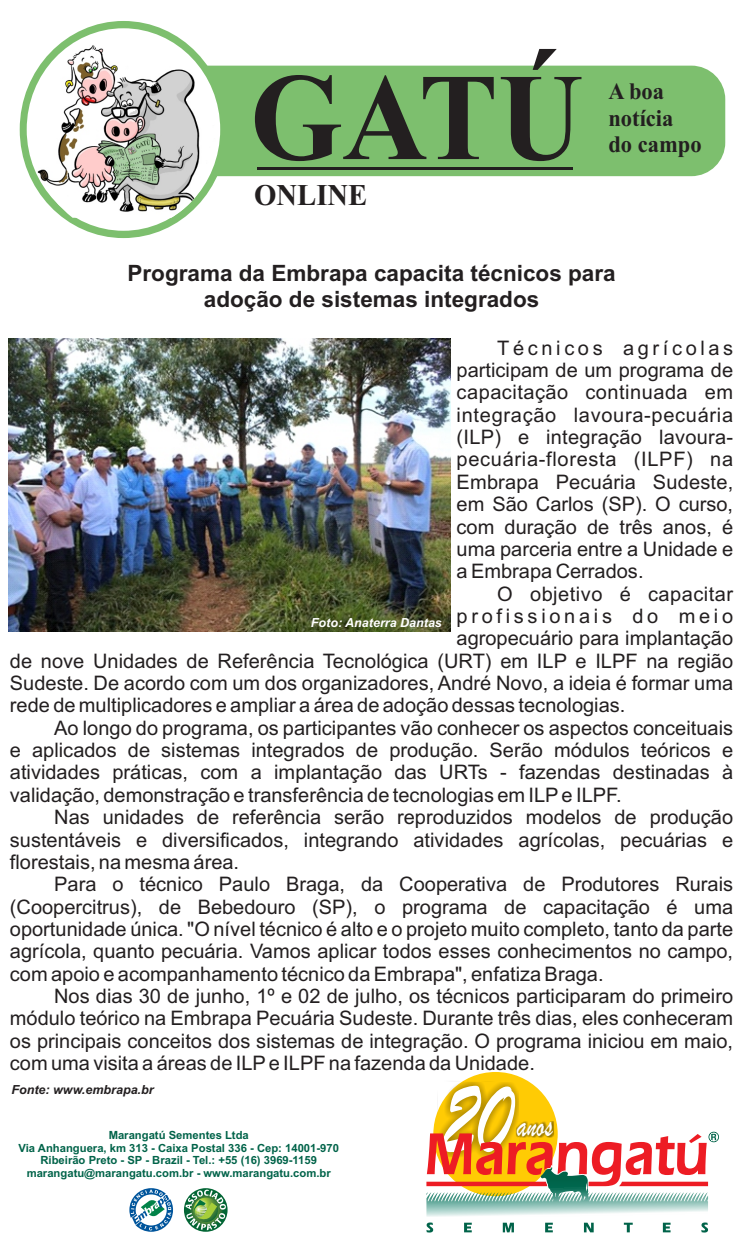
<style>
.page{position:relative;width:745px;height:1241px;background:#fff}
.page>*{position:absolute;margin:0;border:0;box-sizing:border-box;transform-origin:0 0}
.t1{font:700 123.88px "Times New Roman";color:#231f20;scale:.95 1}
.t2{font:107.75px "Brush Script";color:#fff;scale:.74 1}
.t3{font:35px "Brush Script";color:#fff;scale:.74 1}
.t4{font:700 30.12px "Times New Roman";color:#231f20;scale:.95 1}
.t5{font:700 23.62px/26.1px "Times New Roman";color:#231f20;scale:.95 1}
.t6{font:700 22.5px/25.1px "Arial";color:#231f20;text-align:center}
.t7{font:20px/22.4px "Arial";color:#231f20;text-align:justify}
.t8{font:20px "Arial";letter-spacing:.025em;color:#231f20}
.t9{font:20px "Arial";letter-spacing:.185em;color:#231f20}
.t10{font:italic 700 12.5px "Arial";color:#231f20}
.t11{font:italic 700 12.5px "Arial";color:#fff}
.t12{font:700 11.25px/12.6px "Arial";color:#006349;text-align:center}
</style>
<div class="page">
<div style="left:160px;top:66px;width:564px;height:110px;background:#7dbf6e;border-radius:34px"></div>
<hr style="left:257px;top:166px;width:316px;height:3px;background:#231f20">
<div style="left:20px;top:21px;width:207px;height:217px;background:#7dbf6e;border-radius:50%"></div>
<div style="left:27px;top:28px;width:193px;height:203px;background:#fff;border-radius:50%"></div>
<img style="left:32px;top:41px;width:183px;height:177px">
<svg style="left:129px;top:1188px;width:44px;height:43px"></svg>
<svg style="left:184px;top:1187px;width:43px;height:44px"></svg>
<svg style="left:185px;top:1189px;width:41px;height:40px"></svg>
<svg style="left:433px;top:1071px;width:124px;height:124px"></svg>
<svg style="left:426px;top:1080px;width:292px;height:136px"></svg>
<svg style="left:426px;top:1222px;width:281px;height:10px"></svg>
<img style="left:9px;top:338px;width:441px;height:294px">
<h1 class="t1" style="left:250px;top:75px;width:352px">GATÚ</h1>
<h3 class="t4" style="left:254px;top:184px;width:121px">ONLINE</h3>
<p class="t5" style="left:608px;top:81px;width:100px">A boa notícia do campo</p>
<p class="t6" style="left:127px;top:263px;width:489px">Programa da Embrapa capacita técnicos para adoção de sistemas integrados</p>
<p class="t7" style="left:456px;top:338px;width:278px;text-indent:41px">Técnicos agrícolas participam de um programa de capacitação continuada em integração lavoura-pecuária (ILP) e integração lavoura&shy;pecuária-floresta (ILPF) na Embrapa Pecuária Sudeste, em São Carlos (SP). O curso, com duração de três anos, é uma parceria entre a Unidade e a Embrapa Cerrados.</p>
<p class="t8" style="left:497px;top:586px;width:237px">O objetivo é capacitar</p>
<p class="t9" style="left:456px;top:608px;width:278px">profissionais do meio</p>
<p class="t7" style="left:456px;top:629px;width:278px">agropecuário para implantação</p>
<p class="t7" style="left:10px;top:651px;width:724px">de nove Unidades de Referência Tecnológica (URT) em ILP e ILPF na região</p>
<p class="t7" style="left:10px;top:673px;width:724px">Sudeste. De acordo com um dos organizadores, André Novo, a ideia é formar uma</p>
<p class="t7" style="left:10px;top:696px;width:616px">rede de multiplicadores e ampliar a área de adoção dessas tecnologias.</p>
<p class="t7" style="left:54px;top:718px;width:680px">Ao longo do programa, os participantes vão conhecer os aspectos conceituais</p>
<p class="t7" style="left:10px;top:740px;width:724px">e aplicados de sistemas integrados de produção. Serão módulos teóricos e</p>
<p class="t7" style="left:10px;top:763px;width:724px">atividades práticas, com a implantação das URTs - fazendas destinadas à</p>
<p class="t7" style="left:10px;top:785px;width:613px">validação, demonstração e transferência de tecnologias em ILPe ILPF.</p>
<p class="t7" style="left:54px;top:807px;width:680px">Nas unidades de referência serão reproduzidos modelos de produção</p>
<p class="t7" style="left:10px;top:830px;width:724px">sustentáveis e diversificados, integrando atividades agrícolas, pecuárias e</p>
<p class="t7" style="left:10px;top:852px;width:230px">florestais, na mesma área.</p>
<p class="t7" style="left:54px;top:874px;width:680px">Para o técnico Paulo Braga, da Cooperativa de Produtores Rurais</p>
<p class="t7" style="left:10px;top:897px;width:724px">(Coopercitrus), de Bebedouro (SP), o programa de capacitação é uma</p>
<p class="t7" style="left:10px;top:919px;width:724px">oportunidade única. "O nível técnico é alto e o projeto muito completo, tanto da parte</p>
<p class="t7" style="left:10px;top:941px;width:724px">agrícola, quanto pecuária. Vamos aplicar todos esses conhecimentos no campo,</p>
<p class="t7" style="left:10px;top:964px;width:595px">com apoio e acompanhamento técnico da Embrapa", enfatiza Braga.</p>
<p class="t7" style="left:54px;top:986px;width:680px">Nos dias 30 de junho, 1º e 02 de julho, os técnicos participaram do primeiro</p>
<p class="t7" style="left:10px;top:1008px;width:724px">módulo teórico na Embrapa Pecuária Sudeste. Durante três dias, eles conheceram</p>
<p class="t7" style="left:10px;top:1031px;width:724px">os principais conceitos dos sistemas de integração. O programa iniciou em maio,</p>
<p class="t7" style="left:10px;top:1053px;width:526px">com uma visita a áreas de ILPe ILPF na fazenda da Unidade.</p>
<p class="t11" style="left:311px;top:618px;width:132px">Foto: Anaterra Dantas</p>
<p class="t10" style="left:12px;top:1084px;width:143px">Fonte: www.embrapa.br</p>
<p class="t12" style="left:18px;top:1129px;width:322px">Marangatú Sementes Ltda<br>Via Anhanguera, km 313 - Caixa Postal 336 - Cep: 14001-970<br>Ribeirão Preto - SP - Brazil - Tel.: +55 (16) 3969-1159 marangatu@marangatu.com.br - www.marangatu.com.br</p>
<h2 class="t2" style="left:442px;top:1087px;width:95px">20</h2>
<h3 class="t3" style="left:516px;top:1114px;width:50px">anos</h3>
</div>
